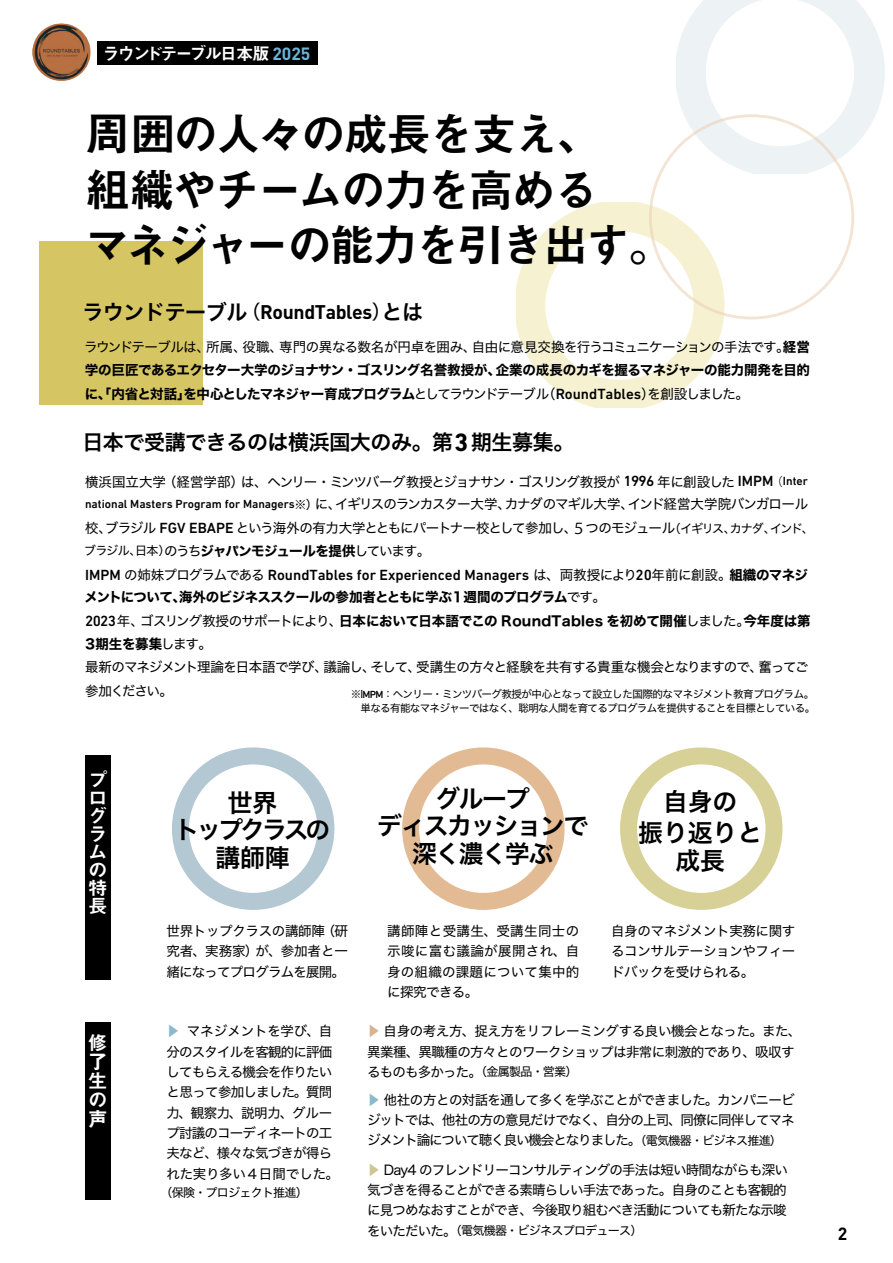
<style>
.page{position:relative;width:893px;height:1263px;background:#fff}
.page>*{position:absolute;margin:0;border:0;box-sizing:border-box;transform-origin:0 0}
.t1{font:45.3px/55.8px "Midashi Go Pro MB31";letter-spacing:-.06em;color:#000}
.t2{font:24.75px/27.8px "Hiragino Sans W6";letter-spacing:-.06em;color:#000;text-align:center}
.t3{font:24.75px/27.8px "Hiragino Sans W6";letter-spacing:-.12em;color:#000;text-align:center}
.t4{font:24.75px/30.8px "Hiragino Sans W6";color:#000;text-align:center}
.t5{font:21px "Hiragino Sans W6";letter-spacing:-.02em;color:#000}
.t6{font:700 19.5px "DINOT";letter-spacing:-.02em;color:#000}
.t7{font:19.5px/19px "Midashi Go Pro MB31";color:#fff;text-align:justify}
.t8{font:19.05px/18px "Midashi Go Pro MB31";color:#fff}
.t9{font:700 17.55px "DINOT";color:#000}
.t10{font:17.25px "Midashi Go Pro MB31";letter-spacing:-.12em;color:#fff}
.t11{font:500 15px "DIN Next LT Pro";color:#000}
.t12{font:13.5px/20.2px "Hiragino Sans W4";letter-spacing:-.05em;color:#000;text-align:justify}
.t13{font:13.5px/24px "Hiragino Sans W7";letter-spacing:-.03em;color:#000}
.t14{font:13.5px/22.6px "Hiragino Sans W4";letter-spacing:-.07em;color:#000}
.t15{font:12px "Hiragino Sans W4";letter-spacing:-.06em;color:#000}
.t16{font:10.5px/14.1px "Hiragino Sans W4";letter-spacing:-.06em;color:#000}
.s1{font-family:"DINOT";font-weight:700;font-size:17.55px;color:#6bb5db}
.s2{font-family:"Hiragino Sans W6";font-weight:400;font-size:21px}
.s3{font-family:"Hiragino Sans W4";font-weight:400}
.s4{font-family:"Hiragino Sans W7"}
.s5{font-family:"Hiragino Sans W4"}
.s6{font-family:"DIN Next LT Pro";font-weight:500;font-size:15px}
.s7{font-family:"DIN Next LT Pro";font-weight:700;font-size:25.5px}
.s8{font-family:"Koz Go Pr 6 N";font-size:12px}
.s9{font-family:"DIN Next LT Pro";font-weight:500;font-size:12px}
.s10{font-size:12px}
.s11{font-family:"Koz Go Pr 6 N";font-size:15px}
.s12{font-family:"Hiragino Sans W4";font-size:12px}
.s13{font-family:"Hiragino Sans W4";font-weight:400;font-size:13.5px}
.s14{font-family:"Hiragino Sans W7";font-weight:400;font-size:13.5px}
.s15{font-family:"DIN Next LT Pro";font-weight:500}
.s16{color:#8abacc}
.s17{color:#dab28e}
.s18{color:#cfc692}
.s19{font-size:13.5px}
</style>
<div class="page">
<svg style="left:676px;top:0;width:209px;height:137px"></svg>
<svg style="left:516px;top:202px;width:207px;height:205px"></svg>
<svg style="left:641px;top:106px;width:221px;height:221px"></svg>
<div style="left:39px;top:241px;width:164px;height:164px;background:#d6c663"></div>
<img style="left:32px;top:23px;width:76px;height:58px">
<div style="left:172px;top:747px;width:162px;height:163px;border:17px solid #b3c8d2;border-radius:50%"></div>
<div style="left:402px;top:747px;width:163px;height:163px;border:17px solid #cb8640;border-radius:50%"></div>
<div style="left:620px;top:747px;width:162px;height:163px;border:17px solid #baad46;border-radius:50%"></div>
<div style="left:85px;top:755px;width:26px;height:225px;background:#000"></div>
<div style="left:85px;top:1022px;width:26px;height:177px;background:#000"></div>
<div style="left:97px;top:42px;width:221px;height:23px;background:#000"></div>
<p class="t10" style="left:103px;top:40px;width:209px">ラウンドテーブル日本版 <span class="s1">2025</span></p>
<h1 class="t1" style="left:85px;top:100px;width:590px">周囲の人々の成長を支え、<br>組織やチームの力を高める<br>マネジャーの能力を引き出す。</h1>
<h3 class="t6" style="left:82px;top:299px;width:342px"><span class="s2">ラウンドテーブル</span><span class="s3">（</span>RoundTables<span class="s3">）</span><span class="s2">とは</span></h3>
<p class="t12" style="left:84px;top:336px;width:727px">ラウンドテーブルは、所属、役職、専門の異なる数名が円卓を囲み、自由に意見交換を行うコミュニケーションの手法です。<span class="s4">経営</span></p>
<p class="t13" style="left:85px;top:359px;width:727px">学の巨匠であるエクセター大学のジョナサン・ゴスリング名誉教授が、企業の成長のカギを握るマネジャーの能力開発を目的に、「内省と対話」を中心としたマネジャー育成プログラム<span class="s5">としてラウンドテーブル（</span><span class="s6">RoundTables</span><span class="s5">）を創設しました。</span></p>
<h3 class="t5" style="left:82px;top:423px;width:493px">日本で受講できるのは横浜国大のみ。第<span class="s7">3</span>期生募集。</h3>
<p class="t14" style="left:85px;top:469px;width:725px">横浜国立大学（経営学部）は、ヘンリー・ミンツバーグ教授とジョナサン・ゴスリング教授が <span class="s6">1996</span> 年に創設した <span class="s6">IMPM</span><span class="s8">（</span><span class="s9">Inter national Masters Program for Managers</span><span class="s10">※）</span>に、イギリスのランカスター大学、カナダのマギル大学、インド経営大学院バンガロール</p>
<p class="t14" style="left:85px;top:516px;width:730px">校、ブラジル <span class="s6">FGV EBAPE</span> という海外の有力大学とともにパートナー校として参加し、<span class="s11">５</span>つのモジュール<span class="s10">（イギリス、カナダ、インド、</span></p>
<p class="t13" style="left:84px;top:539px;width:348px"><span class="s12">ブラジル、日本）</span><span class="s5">のうち</span>ジャパンモジュールを提供<span class="s5">しています。</span></p>
<p class="t11" style="left:85px;top:566px;width:725px">IMPM <span class="s13">の姉妹プログラムである</span> RoundTables for Experienced Managers <span class="s13">は、両教授により</span>20<span class="s13">年前に創設。</span><span class="s14">組織のマネジ</span></p>
<p class="t13" style="left:85px;top:586px;width:727px">メントについて、海外のビジネススクールの参加者とともに学ぶ１週間のプログラム<span class="s5">です。<br></span><span class="s6">2023</span><span class="s5">年、ゴスリング教授のサポートにより、</span>日本において日本語でこの RoundTables を初めて開催<span class="s5">しました。</span>今年度は第</p>
<p class="t13" style="left:85px;top:632px;width:129px">3期生を募集<span class="s5">します。</span></p>
<p class="t12" style="left:85px;top:655px;width:725px;line-height:23.2px">最新のマネジメント理論を日本語で学び、議論し、そして、受講生の方々と経験を共有する貴重な機会となりますので、奮ってご参加ください。</p>
<p class="t16" style="left:351px;top:686px;width:466px">※I<span class="s15">MPM</span>：ヘンリー・ミンツバーグ教授が中心となって設立した国際的なマネジメント教育プログラム。　単なる有能なマネジャーではなく、聡明な人間を育てるプログラムを提供することを目標としている。</p>
<h3 class="t8" style="left:88px;top:768px;width:21px">プログラムの特長</h3>
<h3 class="t7" style="left:88px;top:1031px;width:20px">修了生の声</h3>
<h2 class="t3" style="left:175px;top:787px;width:157px">世界<br>トップクラスの講師陣</h2>
<h2 class="t2" style="left:377px;top:783px;width:213px">グループ<br>ディスカッションで深く濃く学ぶ</h2>
<h2 class="t4" style="left:638px;top:786px;width:125px">自身の<br>振り返りと</h2>
<h2 class="t2" style="left:675px;top:846px;width:51px">成長</h2>
<p class="t12" style="left:166px;top:920px;width:183px">世界トップクラスの講師陣（研究者、実務家）が、参加者と一緒になってプログラムを展開。</p>
<p class="t12" style="left:166px;top:1020px;width:174px;text-align:left"><span class="s16">▶</span> マネジメントを学び、自分のスタイルを客観的に評価してもらえる機会を作りたいと思って参加しました。質問力、観察力、説明力、グループ討議のコーディネートの工夫など、様々な気づきが得られた実り多い4日間でした。</p>
<p class="t15" style="left:160px;top:1182px;width:149px">（保険・プロジェクト推進）</p>
<p class="t12" style="left:387px;top:920px;width:194px">講師陣と受講生、受講生同士の示唆に富む議論が展開され、自身の組織の課題について集中的に探究できる。</p>
<p class="t12" style="left:611px;top:920px;width:186px">自身のマネジメント実務に関するコンサルテーションやフィードバックを受けられる。</p>
<p class="t12" style="left:367px;top:1020px;width:436px;text-align:left"><span class="s17">▶</span> 自身の考え方、捉え方をリフレーミングする良い機会となった。また、異業種、異職種の方々とのワークショップは非常に刺激的であり、吸収するものも多かった。<span class="s10">（金属製品・営業）</span></p>
<p class="t12" style="left:367px;top:1088px;width:429px"><span class="s16">▶</span> 他社の方との対話を通して多くを学ぶことができました。カンパニービジットでは、他社の方の意見だけでなく、自分の上司、同僚に同伴してマネジメント論について聴く良い機会となりました。<span class="s10">（電気機器・ビジネス推進）</span></p>
<p class="t12" style="left:367px;top:1158px;width:422px"><span class="s18">▶</span> Day4 のフレンドリーコンサルティングの手法は短い時間ながらも深い気づきを得ることができる素晴らしい手法であった。自身のことも客観的に見つめなおすことができ、今後取り組むべき活動についても新たな示唆</p>
<p class="t15" style="left:367px;top:1220px;width:277px"><span class="s19">をいただいた。</span>（電気機器・ビジネスプロデュース）</p>
<p class="t9" style="left:838px;top:1222px;width:11px">2</p>
</div>
